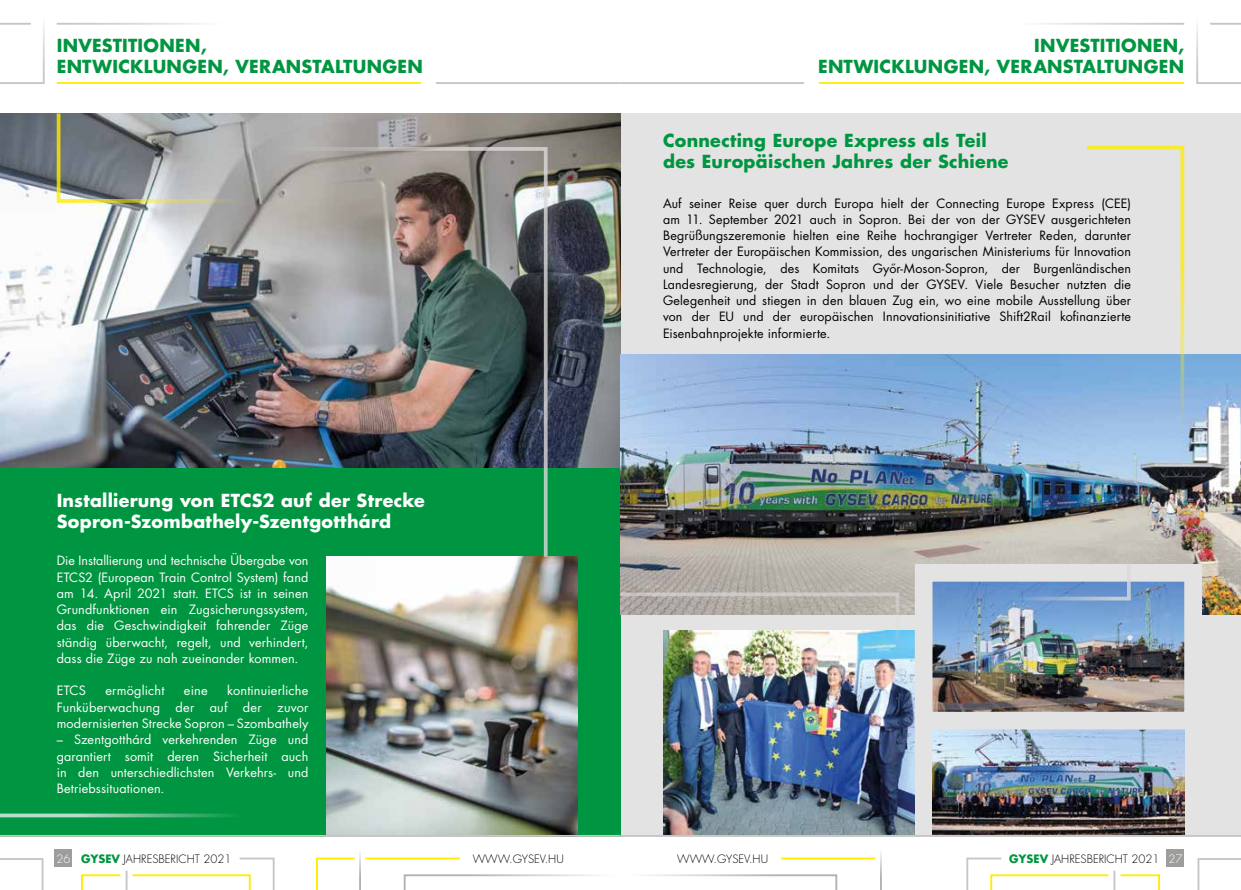
<style>
.page{position:relative;width:1241px;height:890px;background:#fff}
.page>*{position:absolute;margin:0;border:0;box-sizing:border-box;transform-origin:0 0}
.t1{font:700 17.5px/21px "Futura LT Pro";letter-spacing:.015em;color:#009641}
.t2{font:700 17.5px/21px "Futura LT Pro";letter-spacing:.015em;color:#fff}
.t3{font:12.5px/16.2px "Futura LT Pro";letter-spacing:.005em;color:#000;text-align:justify}
.t4{font:12.5px/16.2px "Futura LT Pro";letter-spacing:.01em;color:#fff;text-align:justify}
.t5{font:300 11.25px "Futura LT Pro";color:#000}
.s1{color:#fff}
.s2{font-weight:700;color:#009641}
</style>
<div class="page">
<div style="left:620px;top:113px;width:620px;height:723px;background:#e3e3e3"></div>
<div style="left:0;top:451px;width:620px;height:385px;background:#009641"></div>
<img style="left:326px;top:556px;width:252px;height:278px">
<img style="left:0;top:113px;width:620px;height:355px">
<img style="left:620px;top:354px;width:620px;height:260px">
<img style="left:663px;top:630px;width:251px;height:204px">
<img style="left:932px;top:738px;width:251px;height:96px">
<svg style="left:905px;top:555px;width:305px;height:183px"></svg>
<svg style="left:1085px;top:145px;width:100px;height:283px"></svg>
<img style="left:923px;top:562px;width:269px;height:158px">
<img style="left:620px;top:591px;width:280px;height:143px">
<img style="left:12px;top:146px;width:536px;height:412px">
<svg style="left:55px;top:113px;width:190px;height:91px;background:#979a96"></svg>
<svg style="left:0;top:813px;width:393px;height:4px"></svg>
<div style="left:55px;top:849px;width:17px;height:17px;background:#9d9d9c"></div>
<svg style="left:403px;top:874px;width:435px;height:15px"></svg>
<hr style="left:365px;top:857px;width:95px;height:2px;background:#ffed00">
<hr style="left:781px;top:857px;width:94px;height:2px;background:#ffed00">
<hr style="left:359px;top:842px;width:2px;height:47px;background:#b3b2b2">
<hr style="left:879px;top:849px;width:2px;height:40px;background:#b3b2b2">
<svg style="left:316px;top:857px;width:39px;height:32px"></svg>
<svg style="left:0;top:858px;width:44px;height:31px"></svg>
<svg style="left:1197px;top:858px;width:43px;height:31px"></svg>
<svg style="left:81px;top:857px;width:194px;height:32px"></svg>
<svg style="left:966px;top:857px;width:194px;height:32px"></svg>
<div style="left:1166px;top:849px;width:17px;height:17px;background:#9d9d9c"></div>
<hr style="left:0;top:834px;width:620px;height:2px;background:#c6c6c6">
<hr style="left:620px;top:834px;width:620px;height:2px;background:#c6c6c6">
<hr style="left:0;top:23px;width:31px;height:2px;background:#c6c6c6">
<hr style="left:0;top:82px;width:44px;height:2px;background:#c6c6c6">
<hr style="left:436px;top:82px;width:184px;height:2px;background:#c6c6c6">
<hr style="left:57px;top:82px;width:364px;height:2px;background:#ffed00">
<hr style="left:1209px;top:23px;width:31px;height:2px;background:#c6c6c6">
<hr style="left:1196px;top:82px;width:44px;height:2px;background:#c6c6c6">
<hr style="left:620px;top:82px;width:184px;height:2px;background:#c6c6c6">
<hr style="left:818px;top:82px;width:365px;height:2px;background:#ffed00">
<h1 class="t1" style="left:57px;top:34px;width:367px">INVESTITIONEN,<br>ENTWICKLUNGEN, VERANSTALTUNGEN</h1>
<h1 class="t1" style="left:817px;top:34px;width:367px;text-align:right">INVESTITIONEN,<br>ENTWICKLUNGEN, VERANSTALTUNGEN</h1>
<h1 class="t2" style="left:57px;top:489px;width:369px">Installierung von ETCS2 auf der Strecke<br>Sopron-Szombathely-Szentgotthárd</h1>
<p class="t4" style="left:57px;top:552px;width:253px">Die Installierung und technische Übergabe von ETCS2 (European Train Control System) fand am 14. April 2021 statt. ETCS ist in seinen Grundfunktionen ein Zugsicherungssystem, das die Geschwindigkeit fahrender Züge ständig überwacht, regelt, und verhindert, dass die Züge zu nah zueinander kommen.</p>
<p class="t4" style="left:57px;top:682px;width:31px">ETCS</p>
<p class="t4" style="left:105px;top:682px;width:60px">ermöglicht</p>
<p class="t4" style="left:184px;top:682px;width:25px">eine</p>
<p class="t4" style="left:57px;top:682px;width:253px;text-indent:170px">kontinuierliche Funküberwachung der auf der zuvor modernisierten Strecke Sopron – Szombathely</p>
<p class="t4" style="left:57px;top:731px;width:253px">– Szentgotthárd verkehrenden Züge und garantiert somit deren Sicherheit auch in den unterschiedlichsten Verkehrs- und Betriebssituationen.</p>
<h1 class="t1" style="left:663px;top:130px;width:347px">Connecting Europe Express als Teil des Europäischen Jahres der Schiene</h1>
<p class="t3" style="left:663px;top:195px;width:469px">Auf seiner Reise quer durch Europa hielt der Connecting Europe Express (CEE) am 11. September 2021 auch in Sopron. Bei der von der GYSEV ausgerichteten Begrüßungszeremonie hielten eine Reihe hochrangiger Vertreter Reden, darunter Vertreter der Europäischen Kommission, des ungarischen Ministeriums für Innovation und Technologie, des Komitats Győr-Moson-Sopron, der Burgenländischen Landesregierung, der Stadt Sopron und der GYSEV. Viele Besucher nutzten die Gelegenheit und stiegen in den blauen Zug ein, wo eine mobile Ausstellung über von der EU und der europäischen Innovationsinitiative Shift2Rail kofinanzierte Eisenbahnprojekte informierte.</p>
<p class="t5" style="left:56px;top:851px;width:176px"><span class="s1">26</span> <span class="s2">GYSEV</span> JAHRESBERICHT 2021</p>
<p class="t5" style="left:473px;top:851px;width:92px">WWW.GYSEV.HU</p>
<p class="t5" style="left:677px;top:851px;width:92px">WWW.GYSEV.HU</p>
<p class="t5" style="left:1009px;top:851px;width:174px"><span class="s2">GYSEV</span> JAHRESBERICHT 2021 <span class="s1">27</span></p>
</div>
